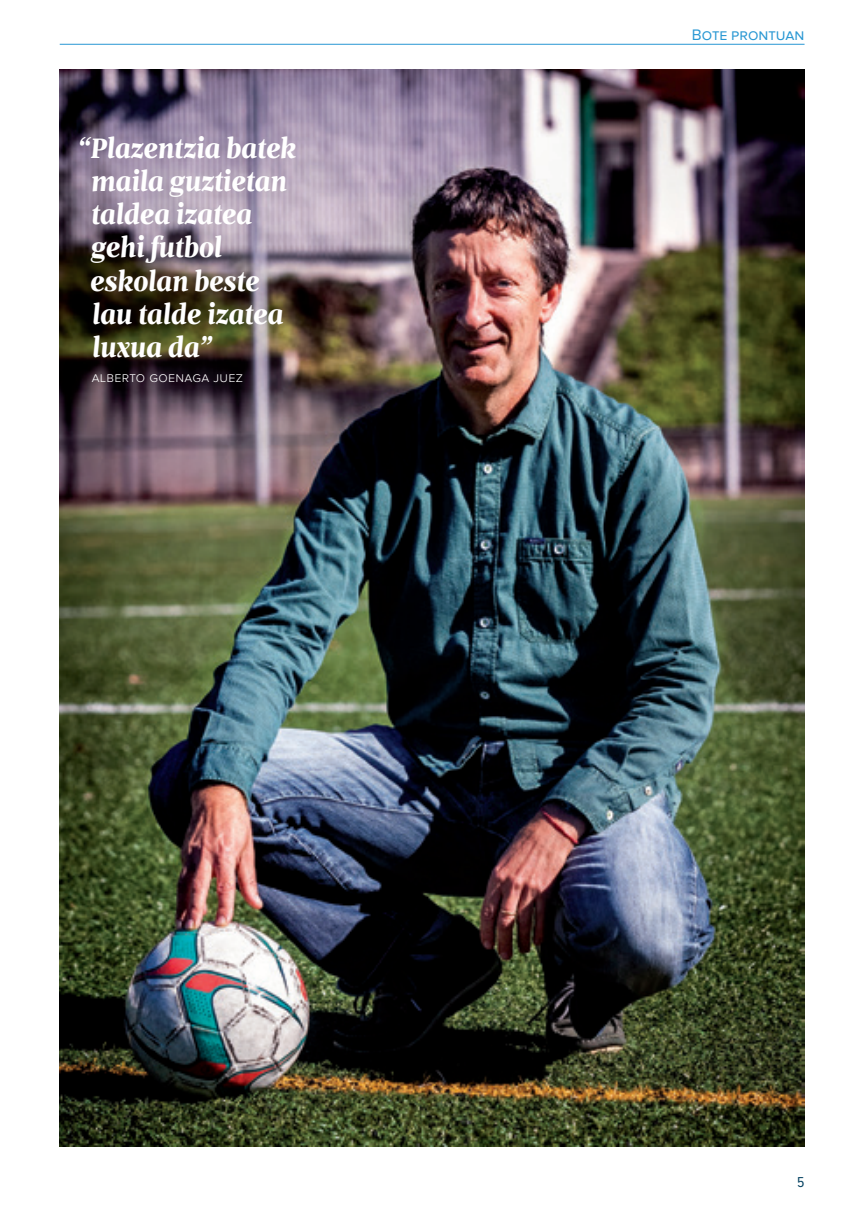
<style>
.page{position:relative;width:864px;height:1216px;background:#fff}
.page>*{position:absolute;margin:0;border:0;box-sizing:border-box;transform-origin:0 0}
.Leihoa{font:italic 700 31.5px/33.2px "Milio";letter-spacing:-.01em;color:#fff}
.Saila_Eskuman{font:15.75px "Proxima Nova S";color:#2897d3}
.t1{font:14.88px "Proxima Nova Cond";color:#064362}
.Leihoa-PertsonaIzena{font:300 14px "Proxima Nova";letter-spacing:.02em;color:#fff}
</style>
<div class="page">
<img style="left:60px;top:69px;width:744px;height:1077px">
<hr style="left:60px;top:44px;width:744px;height:1px;background:#2897d3">
<p class="Leihoa" style="left:90px;top:129px;width:207px;text-indent:-12px">“Plazentzia batek maila guztietan taldea izatea gehi futbol eskolan beste lau talde izatea luxua da”</p>
<p class="Leihoa-PertsonaIzena" style="left:92px;top:369px;width:153px">alberto goenaga juez</p>
<p class="Saila_Eskuman" style="left:691px;top:26px;width:114px">Bote prontuan</p>
<p class="t1" style="left:796px;top:1173px;width:9px">5</p>
</div>
